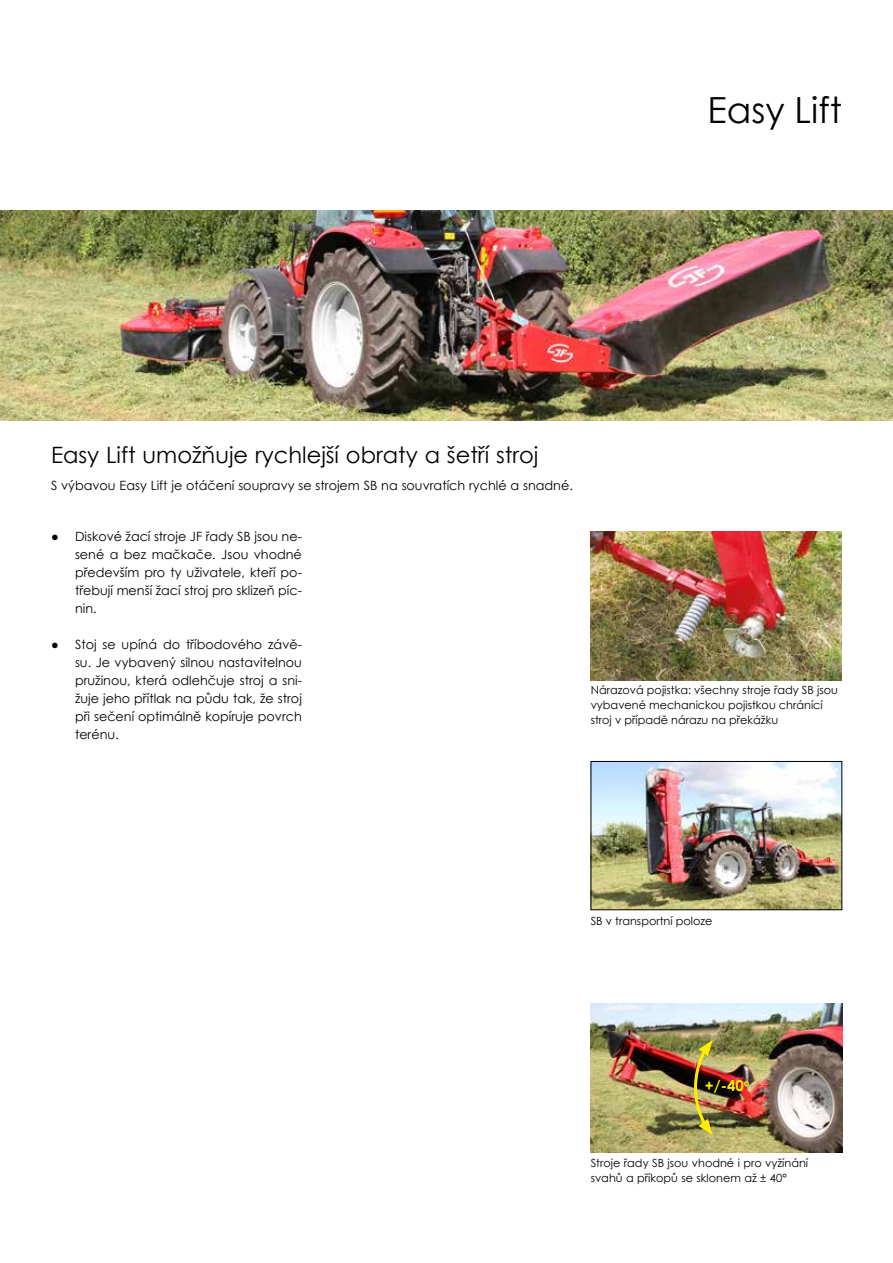
<style>
.page{position:relative;width:893px;height:1263px;background:#fff}
.page>*{position:absolute;margin:0;border:0;box-sizing:border-box;transform-origin:0 0}
.t1{font:36px "Century Gothic";color:#000}
.t2{font:22.5px "Century Gothic";color:#000}
.t3{font:700 15px "Century Gothic";color:#ffed00}
.t4{font:12.75px/18px "Century Gothic";color:#000;text-align:justify}
.t5{font:11.25px/15px "Century Gothic";color:#000}
</style>
<div class="page">
<img style="left:0;top:210px;width:893px;height:211px">
<img style="left:593px;top:763px;width:247px;height:145px">
<div style="left:591px;top:761px;width:251px;height:149px;border:1px solid #000"></div>
<img style="left:591px;top:531px;width:251px;height:149px">
<img style="left:591px;top:1003px;width:251px;height:149px">
<img style="left:692px;top:1040px;width:21px;height:95px">
<h1 class="t1" style="left:707px;top:85px;width:136px">Easy Lift</h1>
<h2 class="t2" style="left:51px;top:439px;width:489px">Easy Lift umožňuje rychlejší obraty a šetří stroj</h2>
<p class="t4" style="left:51px;top:477px;width:523px">S výbavou Easy Lift je otáčení soupravy se strojem SB na souvratích rychlé a snadné.</p>
<p class="t4" style="left:75px;top:527px;width:228px;text-indent:-24px">● Diskové žací stroje JF řady SB jsou ne&shy;sené a bez mačkače. Jsou vhodné především pro ty uživatele, kteří po&shy;třebují menší žací stroj pro sklizeň píc&shy;nin.</p>
<p class="t4" style="left:75px;top:635px;width:228px;text-indent:-24px">● Stoj se upíná do tříbodového závě&shy;su. Je vybavený silnou nastavitelnou pružinou, která odlehčuje stroj a sni&shy;žuje jeho přítlak na půdu tak, že stroj při sečení optimálně kopíruje povrch terénu.</p>
<p class="t5" style="left:591px;top:683px;width:249px">Nárazová pojistka: všechny stroje řady SB jsou vybavené mechanickou pojistkou chránící stroj v případě nárazu na překážku</p>
<p class="t5" style="left:591px;top:913px;width:123px">SB v transportní poloze</p>
<p class="t3" style="left:705px;top:1074px;width:46px">+/-40<sup>o</sup></p>
<p class="t5" style="left:591px;top:1155px;width:219px">Stroje řady SB jsou vhodné i pro vyžínání svahů a příkopů se sklonem až ± 40°</p>
</div>
